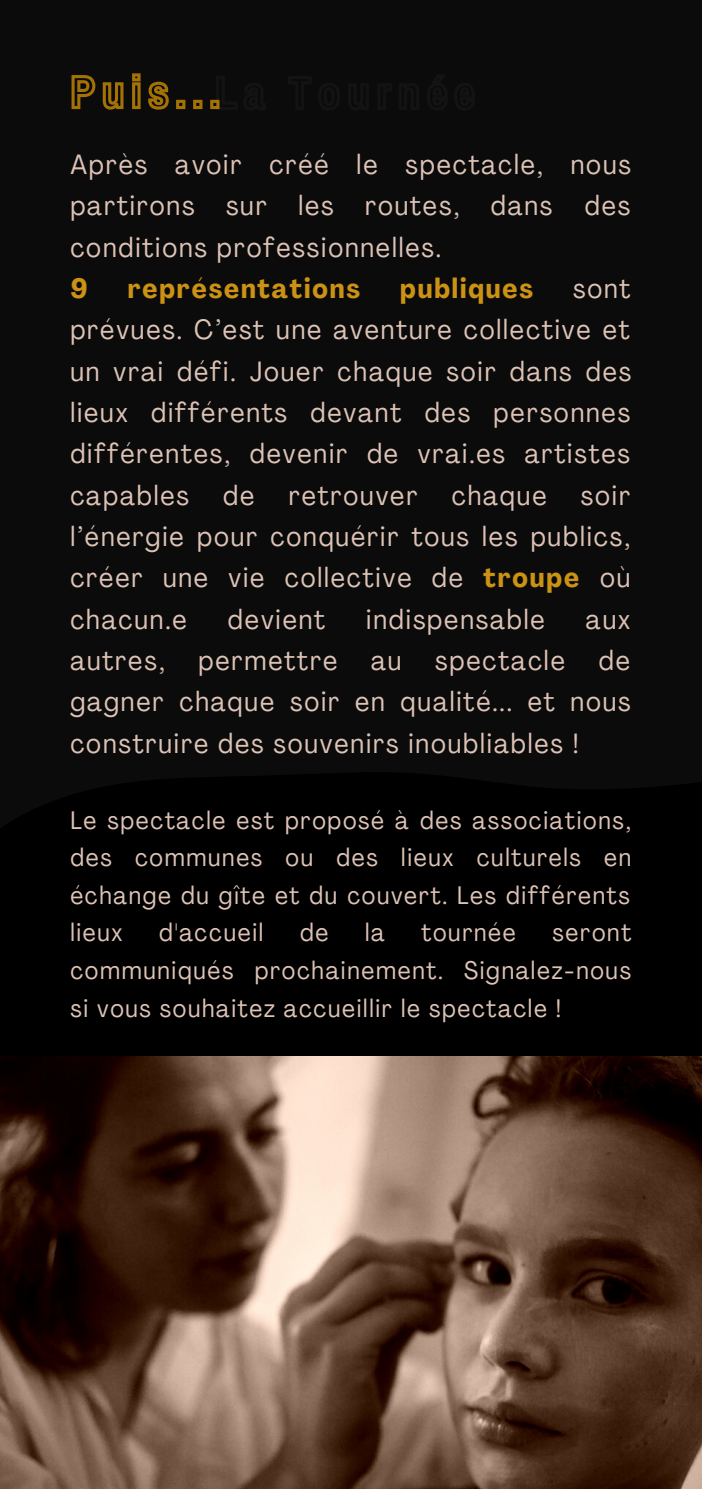
<style>
.page{position:relative;width:702px;height:1489px;background:#fff}
.page>*{position:absolute;margin:0;border:0;box-sizing:border-box;transform-origin:0 0}
.t1{font:condensed 27.5px/41.2px "Agrandir";letter-spacing:.065em;color:#ddc3b6;text-align:justify}
.t2{font:700 condensed 27.5px "Agrandir";letter-spacing:.065em;color:#cb9214}
.t3{font:condensed 25px/37.5px "Agrandir";letter-spacing:.065em;color:#ddc3b6;text-align:justify}
.s1{font-weight:700;color:#cb9214}
</style>
<div class="page">
<div style="left:0;top:0;width:701px;height:1489px;background:#0b0b0b"></div>
<div style="left:0;top:773px;width:701px;height:283px;background:#000"></div>
<svg style="left:214px;top:99px;width:6px;height:11px"></svg>
<svg style="left:71px;top:75px;width:53px;height:35px"></svg>
<svg style="left:148px;top:81px;width:21px;height:29px"></svg>
<img style="left:0;top:1056px;width:701px;height:433px">
<p class="t1" style="left:70px;top:146px;width:561px">Après avoir créé le spectacle, nous partirons sur les routes, dans des conditions professionnelles.</p>
<p class="t2" style="left:70px;top:277px;width:19px">9</p>
<p class="t2" style="left:128px;top:277px;width:234px">représentations</p>
<p class="t2" style="left:400px;top:277px;width:134px">publiques</p>
<p class="t1" style="left:70px;top:270px;width:562px;text-indent:502px">sont prévues. C’est une aventure collective et un vrai défi. Jouer chaque soir dans des lieux différents devant des personnes différentes, devenir de vrai.es artistes capables de retrouver chaque soir l’énergie pour conquérir tous les publics, créer une vie collective de <span class="s1">troupe</span> où chacun.e</p>
<p class="t1" style="left:228px;top:601px;width:99px">devient</p>
<p class="t1" style="left:366px;top:601px;width:180px">indispensable</p>
<p class="t1" style="left:70px;top:601px;width:561px;text-indent:515px">aux autres, permettre au spectacle de gagner chaque soir en qualité... et nous construire des souvenirs inoubliables !</p>
<p class="t3" style="left:70px;top:804px;width:562px">Le spectacle est proposé à des associations, des communes ou des lieux culturels en échange du gîte et du couvert. Les différents lieux</p>
<p class="t3" style="left:159px;top:916px;width:105px">d'accueil</p>
<p class="t3" style="left:300px;top:916px;width:30px">de</p>
<p class="t3" style="left:365px;top:916px;width:21px">la</p>
<p class="t3" style="left:421px;top:916px;width:96px">tournée</p>
<p class="t3" style="left:70px;top:916px;width:562px;text-indent:482px">seront communiqués prochainement. Signalez-nous si vous souhaitez accueillir le spectacle !</p>
</div>
